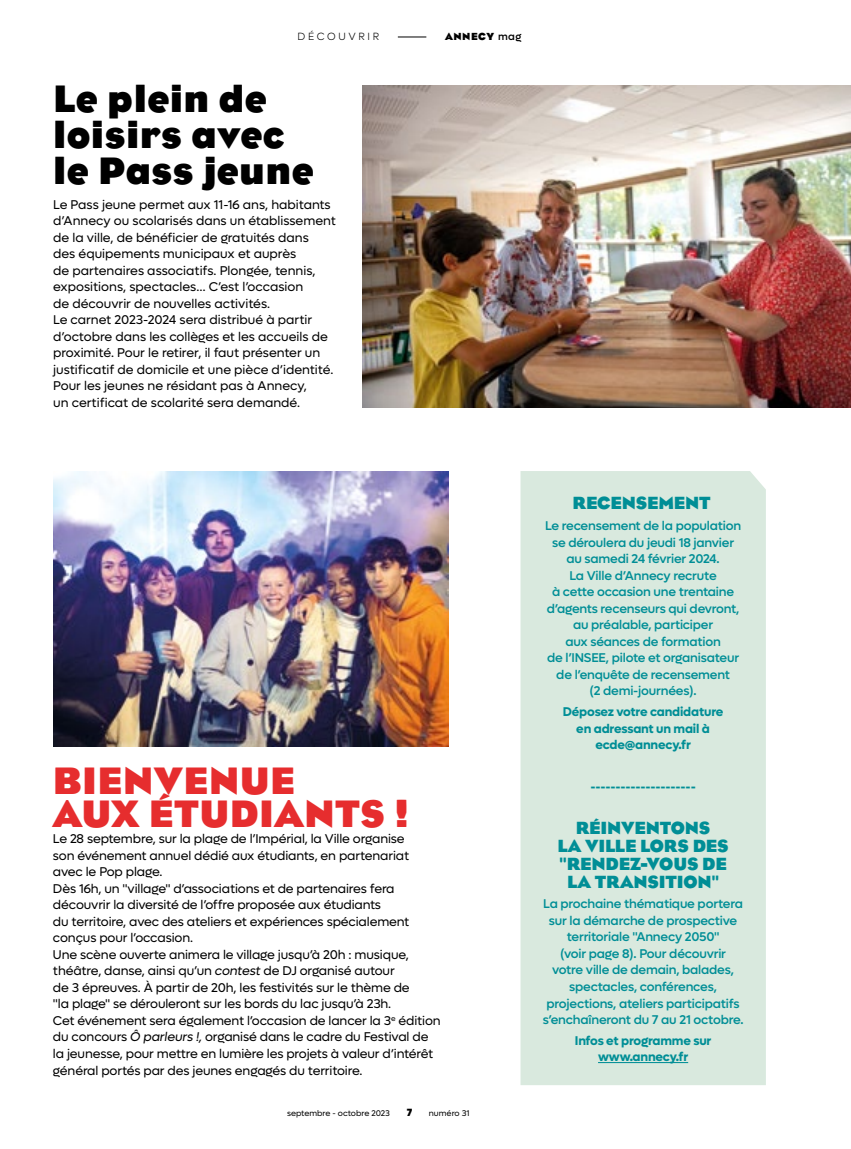
<style>
.page{position:relative;width:851px;height:1149px;background:#fff}
.page>*{position:absolute;margin:0;border:0;box-sizing:border-box;transform-origin:0 0}
.t1{font:700 39px/36px "Eagle";letter-spacing:.01em;color:#000}
.t2{font:700 39px/33px "Eagle";letter-spacing:.01em;color:#e62d2e}
.t3{font:700 18px/18px "Eagle";letter-spacing:-.01em;color:#008e96;text-align:center}
.t4{font:12.75px/16.5px "Lufga";letter-spacing:-.01em;color:#000}
.t5{font:500 12.75px/16.5px "Lufga";letter-spacing:-.015em;color:#008e96;text-align:center}
.t6{font:700 12.75px/16.5px "Lufga";letter-spacing:-.015em;color:#008e96;text-align:center}
.t7{font:300 10.5px "Lufga";letter-spacing:.25em;color:#000}
.t8{font:700 10.5px "Eagle";letter-spacing:.05em;color:#000}
.t9{font:900 10.5px "Lufga";color:#000}
.t10{font:8.25px "Lufga";color:#000}
.s1{font-family:"Lufga";font-weight:500}
.s2{font-style:italic}
</style>
<div class="page">
<img style="left:362px;top:85px;width:488px;height:322px">
<div style="left:520px;top:471px;width:245px;height:613px;background:#d9e9de"></div>
<hr style="left:598px;top:1061px;width:90px;height:1px;background:#008e96">
<img style="left:53px;top:471px;width:395px;height:274px">
<svg style="left:398px;top:37px;width:28px;height:1px"></svg>
<p class="t7" style="left:297px;top:31px;width:83px">DÉCOUVRIR</p>
<p class="t8" style="left:445px;top:30px;width:78px">ANNECY <span class="s1">mag</span></p>
<p class="t1" style="left:53px;top:79px;width:262px">Le plein de loisirs avec le Pass jeune</p>
<p class="t4" style="left:53px;top:196px;width:284px">Le Pass jeune permet aux 11-16 ans, habitants d’Annecy ou scolarisés dans un établissement de la ville, de bénéficier de gratuités dans<br>des équipements municipaux et auprès<br>de partenaires associatifs. Plongée, tennis, expositions, spectacles… C’est l’occasion<br>de découvrir de nouvelles activités.</p>
<p class="t4" style="left:53px;top:311px;width:281px">Le carnet 2023-2024 sera distribué à partir d’octobre dans les collèges et les accueils de proximité. Pour le retirer, il faut présenter un justificatif de domicile et une pièce d’identité.<br>Pour les jeunes ne résidant pas à Annecy,<br>un certificat de scolarité sera demandé.</p>
<p class="t2" style="left:53px;top:763px;width:357px">BIENVENUE<br>AUX ÉTUDIANTS !</p>
<p class="t4" style="left:53px;top:830px;width:358px">Le 28 septembre, sur la plage de l’Impérial, la Ville organise son événement annuel dédié aux étudiants, en partenariat avec le Pop plage.</p>
<p class="t4" style="left:53px;top:879px;width:358px">Dès 16h, un "village" d’associations et de partenaires fera découvrir la diversité de l’offre proposée aux étudiants<br>du territoire, avec des ateliers et expériences spécialement conçus pour l’occasion.</p>
<p class="t4" style="left:53px;top:945px;width:358px">Une scène ouverte animera le village jusqu’à 20h : musique, théâtre, danse, ainsi qu’un <span class="s2">contest</span> de DJ organisé autour de 3 épreuves. À partir de 20h, les festivités sur le thème de "la plage" se dérouleront sur les bords du lac jusqu’à 23h.</p>
<p class="t4" style="left:53px;top:1011px;width:389px">Cet événement sera également l’occasion de lancer la 3<sup>e</sup> édition du concours <span class="s2">Ô parleurs !,</span> organisé dans le cadre du Festival de la jeunesse, pour mettre en lumière les projets à valeur d’intérêt général portés par des jeunes engagés du territoire.</p>
<p class="t10" style="left:287px;top:1108px;width:104px">septembre - octobre 2023</p>
<p class="t9" style="left:407px;top:1105px;width:7px">7</p>
<p class="t10" style="left:429px;top:1108px;width:42px">numéro 31</p>
<p class="t3" style="left:572px;top:493px;width:140px">RECENSEMENT</p>
<p class="t5" style="left:545px;top:517px;width:197px">Le recensement de la population se déroulera du jeudi 18 janvier au samedi 24 février 2024.<br>La Ville d’Annecy recrute<br>à cette occasion une trentaine d’agents recenseurs qui devront, au préalable, participer<br>aux séances de formation<br>de l’INSEE, pilote et organisateur de l’enquête de recensement<br>(2 demi-journées).</p>
<p class="t6" style="left:562px;top:703px;width:162px">Déposez votre candidature en adressant un mail à ecde@annecy.fr</p>
<p class="t6" style="left:590px;top:777px;width:107px">---------------------</p>
<p class="t3" style="left:557px;top:817px;width:173px">RÉINVENTONS<br>LA VILLE LORS DES "RENDEZ-VOUS DE<br>LA TRANSITION"</p>
<p class="t5" style="left:542px;top:895px;width:202px">La prochaine thématique portera sur la démarche de prospective territoriale "Annecy 2050"<br>(voir page 8). Pour découvrir<br>votre ville de demain, balades, spectacles, conférences, projections, ateliers participatifs s’enchaîneront du 7 au 21 octobre.</p>
<p class="t6" style="left:574px;top:1031px;width:138px">Infos et programme sur www.annecy.fr</p>
</div>
